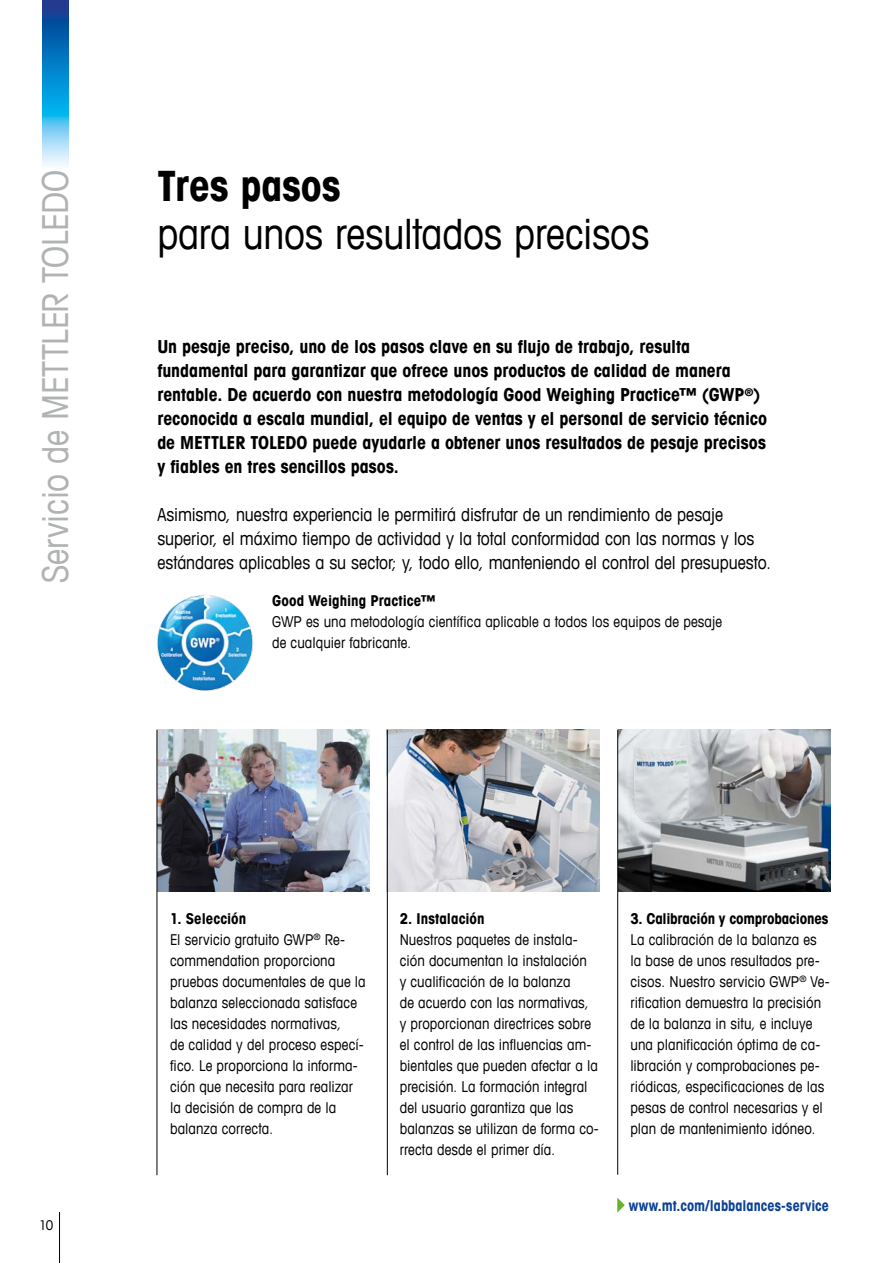
<style>
.page{position:relative;width:893px;height:1263px;background:#fff}
.page>*{position:absolute;margin:0;border:0;box-sizing:border-box;transform-origin:0 0}
.t1{font:condensed 42px "Avant Garde Com";letter-spacing:-.01em;color:#000}
.t2{font:700 condensed 42px "Avant Garde Com";color:#000}
.t3{font:condensed 36px "Avant Garde Com";letter-spacing:-.01em;color:#b1b2b3}
.t4{font:700 condensed 18px/24px "Avant Garde Com";letter-spacing:-.005em;color:#000}
.t5{font:condensed 18px/24px "Avant Garde Com";color:#000}
.t6{font:condensed 15px/21px "Avant Garde Com";letter-spacing:.005em;color:#000}
.t7{font:700 condensed 15px "Avant Garde Com";letter-spacing:-.005em;color:#000}
.t8{font:700 condensed 15px "Avant Garde Com";letter-spacing:.005em;color:#0b4195;scale:.95 1}
.t9{font:condensed 13.5px "Avant Garde Com";color:#000}
.s1{font-weight:700}
</style>
<div class="page">
<hr style="left:59px;top:1212px;width:1px;height:51px;background:#000">
<img style="left:43px;top:0;width:25px;height:166px">
<img style="left:618px;top:730px;width:213px;height:162px">
<img style="left:158px;top:730px;width:212px;height:161px">
<img style="left:388px;top:730px;width:212px;height:161px">
<svg style="left:617px;top:1197px;width:8px;height:16px"></svg>
<img style="left:157px;top:594px;width:96px;height:97px">
<hr style="left:387px;top:730px;width:1px;height:445px;background:#000">
<hr style="left:617px;top:730px;width:1px;height:445px;background:#000">
<hr style="left:157px;top:730px;width:1px;height:445px;background:#000">
<h2 class="t3" style="left:33px;top:583px;width:414px;rotate:-90deg">Servicio de METTLER TOLEDO</h2>
<h1 class="t2" style="left:157px;top:158px;width:185px">Tres pasos</h1>
<h1 class="t1" style="left:157px;top:207px;width:494px">para unos resultados precisos</h1>
<p class="t4" style="left:157px;top:334px;width:611px">Un pesaje preciso, uno de los pasos clave en su flujo de trabajo, resulta fundamental para garantizar que ofrece unos productos de calidad de manera rentable. De acuerdo con nuestra metodología Good Weighing Practice™ (GWP<sup>®</sup>) reconocida a escala mundial, el equipo de ventas y el personal de servicio técnico de METTLER TOLEDO puede ayudarle a obtener unos resultados de pesaje precisos y fiables en tres sencillos pasos.</p>
<p class="t5" style="left:157px;top:502px;width:615px">Asimismo, nuestra experiencia le permitirá disfrutar de un rendimiento de pesaje superior, el máximo tiempo de actividad y la total conformidad con las normas y los estándares aplicables a su sector; y, todo ello, manteniendo el control del presupuesto.</p>
<p class="t7" style="left:272px;top:591px;width:165px">Good Weighing Practice™</p>
<p class="t6" style="left:272px;top:611px;width:451px">GWP es una metodología científica aplicable a todos los equipos de pesaje de cualquier fabricante.</p>
<p class="t9" style="left:39px;top:1217px;width:16px">10</p>
<p class="t6" style="left:170px;top:907px;width:197px"><span class="s1">1. Selección<br></span>El servicio gratuito GWP<sup>®</sup> Re&shy;commendation proporciona pruebas documentales de que la balanza seleccionada satisface las necesidades normativas,<br>de calidad y del proceso especí&shy;fico. Le proporciona la informa&shy;ción que necesita para realizar la decisión de compra de la balanza correcta.</p>
<p class="t7" style="left:400px;top:908px;width:86px">2. Instalación</p>
<p class="t6" style="left:400px;top:928px;width:201px">Nuestros paquetes de instala&shy;ción documentan la instalación<br>y cualificación de la balanza<br>de acuerdo con las normativas, y proporcionan directrices sobre el control de las influencias am&shy;bientales que pueden afectar a la precisión. La formación integral del usuario garantiza que las balanzas se utilizan de forma co&shy;rrecta desde el primer día.</p>
<p class="t7" style="left:630px;top:908px;width:200px">3. Calibración y comprobaciones</p>
<p class="t6" style="left:630px;top:928px;width:201px">La calibración de la balanza es la base de unos resultados pre&shy;cisos. Nuestro servicio GWP<sup>®</sup> Ve&shy;rification demuestra la precisión de la balanza in situ, e incluye una planificación óptima de ca&shy;libración y comprobaciones pe&shy;riódicas, especificaciones de las pesas de control necesarias y el plan de mantenimiento idóneo.</p>
<p class="t8" style="left:629px;top:1196px;width:212px">www.mt.com/labbalances-service</p>
</div>
